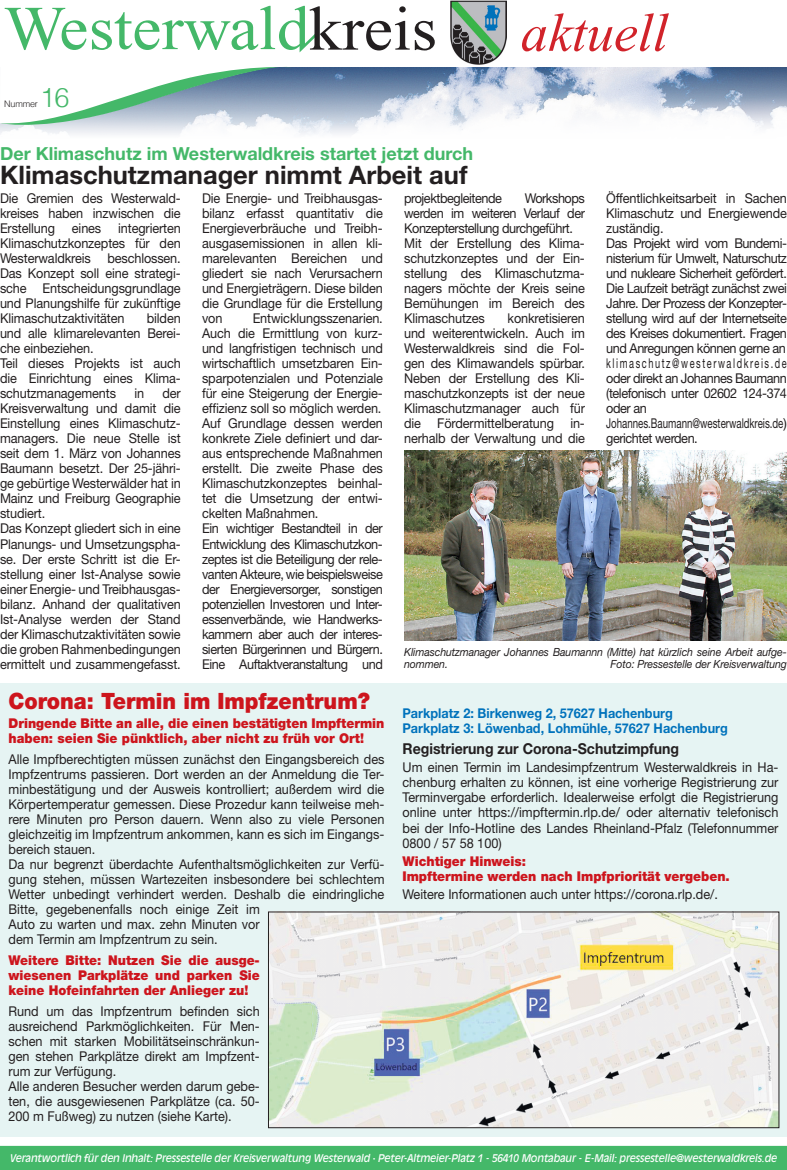
<style>
.page{position:relative;width:787px;height:1170px;background:#fff}
.page>*{position:absolute;margin:0;border:0;box-sizing:border-box;transform-origin:0 0}
.t1{font:300 27px "Helvetica";color:#44b869}
.t2{font:700 25.5px "Helvetica Neue LT";color:#231f20}
.t3{font:900 22.5px "Helvetica Neue LT";color:#cd151d;scale:.94 1}
.t4{font:700 18px "Helvetica Neue LT";color:#44b869}
.t5{font:700 15px "Helvetica Neue LT";color:#231f20;scale:.94 1}
.t6{font:13.5px/15px "Helvetica Neue LT";letter-spacing:-.01em;color:#231f20;text-align:justify;scale:.94 1}
.t7{font:900 13.5px/15px "Helvetica Neue LT";color:#cd151d;scale:.94 1}
.t8{font:13.5px/15px "Helvetica Neue LT";letter-spacing:-.01em;color:#231f20;text-align:justify;scale:.68 1}
.t9{font:700 13.5px "Helvetica Neue LT";color:#0072bc;scale:.94 1}
.t10{font:13.5px/15px "Helvetica Neue LT";letter-spacing:-.01em;color:#231f20;scale:.72 1}
.t11{font:13.5px "Helvetica Neue LT";letter-spacing:-.035em;color:#231f20;scale:.94 1}
.t12{font:italic 11.25px/12px "Helvetica Neue LT";letter-spacing:-.01em;color:#231f20;scale:.94 1}
.t13{font:italic 10.5px "Antique Olive LT";letter-spacing:-.02em;color:#fff;scale:.96 1}
.t14{font:300 9px "Helvetica";letter-spacing:-.02em;color:#231f20}
</style>
<div class="page">
<svg style="left:4px;top:8px;width:783px;height:120px"></svg>
<svg style="left:5px;top:6px;width:430px;height:46px"></svg>
<svg style="left:522px;top:13px;width:147px;height:38px"></svg>
<img style="left:450px;top:0;width:56px;height:64px">
<div style="left:1px;top:1146px;width:785px;height:23px;background:#44b869"></div>
<div style="left:0;top:1145px;width:787px;height:24px;border:2px solid #44b869"></div>
<div style="left:0;top:682px;width:787px;height:454px;background:#e6f4f3"></div>
<img style="left:270px;top:913px;width:507px;height:212px">
<svg style="left:0;top:62px;width:475px;height:73px"></svg>
<img style="left:404px;top:451px;width:382px;height:189px">
<p class="t1" style="left:40px;top:75px;width:31px">16</p>
<p class="t14" style="left:4px;top:97px;width:35px">Nummer</p>
<p class="t4" style="left:0;top:142px;width:474px">Der Klimaschutz im Westerwaldkreis startet jetzt durch</p>
<p class="t2" style="left:0;top:159px;width:469px">Klimaschutzmanager nimmt Arbeit auf</p>
<p class="t6" style="left:0;top:191px;width:194px">Die Gremien des Westerwald&shy;kreises haben inzwischen die Erstellung</p>
<p class="t6" style="left:606px;top:191px;width:194px">Öffentlichkeitsarbeit in Sachen Klimaschutz und Energiewende zuständig.</p>
<p class="t6" style="left:606px;top:236px;width:194px">Das Projekt wird vom Bundemi&shy;nisterium für Umwelt, Naturschutz und nukleare Sicherheit gefördert.<br>Die Laufzeit beträgt zunächst zwei Jahre. Der Prozess der Konzepter&shy;stellung wird auf der Internetseite des Kreises dokumentiert. Fragen und Anregungen können gerne an</p>
<p class="t8" style="left:606px;top:356px;width:267px">klimaschutz@westerwaldkreis.de oder direkt an Johannes Baumann (telefonisch unter 02602 124-374 oder an</p>
<p class="t10" style="left:606px;top:416px;width:252px">Johannes.Baumann@westerwaldkreis.de) gerichtet werden.</p>
<p class="t6" style="left:202px;top:191px;width:194px">Die Energie- und Treibhausgas&shy;bilanz erfasst quantitativ die Energieverbräuche und Treibh&shy;ausgasemissionen in allen kli&shy;marelevanten Bereichen und gliedert sie nach Verursachern und Energieträgern. Diese bilden die Grundlage für die Erstellung von</p>
<p class="t6" style="left:404px;top:191px;width:194px;text-indent:121px">Workshops werden im weiteren Verlauf der Konzepterstellung durchgeführt.</p>
<p class="t6" style="left:404px;top:236px;width:194px">Mit der Erstellung des Klima&shy;schutzkonzeptes und der Ein&shy;stellung des Klimaschutzma&shy;nagers möchte der Kreis seine Bemühungen im Bereich des Klimaschutzes</p>
<p class="t11" style="left:404px;top:190px;width:105px">projektbegleitende</p>
<p class="t6" style="left:0;top:221px;width:194px;text-indent:118px">integrierten Klimaschutzkonzeptes für den Westerwaldkreis beschlossen.<br>Das Konzept soll eine strategi&shy;sche Entscheidungsgrundlage und Planungshilfe für zukünftige Klimaschutzaktivitäten</p>
<p class="t6" style="left:72px;top:221px;width:33px">eines</p>
<p class="t6" style="left:0;top:311px;width:194px;text-indent:147px">bilden und alle klimarelevanten Berei&shy;che einbeziehen.</p>
<p class="t6" style="left:0;top:356px;width:194px">Teil dieses Projekts ist auch die Einrichtung eines Klima&shy;schutzmanagements</p>
<p class="t6" style="left:202px;top:311px;width:194px;text-indent:51px">Entwicklungsszenarien.<br>Auch die Ermittlung von kurz&shy;und langfristigen technisch und wirtschaftlich umsetzbaren Ein&shy;sparpotenzialen und Potenziale für eine Steigerung der Energie&shy;effizienz soll so möglich werden.</p>
<p class="t6" style="left:202px;top:416px;width:194px">Auf Grundlage dessen werden konkrete Ziele definiert und dar&shy;aus entsprechende Maßnahmen erstellt. Die zweite Phase des Klimaschutzkonzeptes beinhal&shy;tet die Umsetzung der entwi&shy;ckelten Maßnahmen.</p>
<p class="t6" style="left:202px;top:521px;width:194px">Ein wichtiger Bestandteil in der Entwicklung des Klimaschutzkon&shy;zeptes ist die Beteiligung der rele&shy;vanten Akteure, wie beispielsweise der Energieversorger, sonstigen potenziellen Investoren und Inter&shy;essenverbände, wie Handwerks&shy;kammern aber auch der interes&shy;sierten Bürgerinnen und Bürgern.<br>Eine Auftaktveranstaltung und</p>
<p class="t6" style="left:404px;top:311px;width:194px;text-indent:103px">konkretisieren und weiterentwickeln. Auch im Westerwaldkreis sind die Fol&shy;gen des Klimawandels spürbar.<br>Neben der Erstellung des Kli&shy;maschutzkonzepts ist der neue Klimaschutzmanager auch für die Fördermittelberatung in&shy;nerhalb der Verwaltung und die</p>
<p class="t6" style="left:0;top:386px;width:194px;text-indent:162px">der Kreisverwaltung und damit die Einstellung eines Klimaschutz&shy;managers. Die neue Stelle ist seit dem 1. März von Johannes Baumann besetzt. Der 25-jähri&shy;ge gebürtige Westerwälder hat in Mainz und Freiburg Geographie studiert.</p>
<p class="t6" style="left:0;top:521px;width:194px">Das Konzept gliedert sich in eine Planungs- und Umsetzungspha&shy;se. Der erste Schritt ist die Er&shy;stellung einer Ist-Analyse sowie einer Energie- und Treibhausgas&shy;bilanz. Anhand der qualitativen Ist-Analyse werden der Stand der Klimaschutzaktivitäten sowie die groben Rahmenbedingungen ermittelt und zusammengefasst.</p>
<p class="t6" style="left:134px;top:386px;width:12px">in</p>
<p class="t12" style="left:404px;top:646px;width:409px">Klimaschutzmanager Johannes Baumannn (Mitte) hat kürzlich seine Arbeit aufge&shy;nommen.</p>
<p class="t12" style="left:610px;top:658px;width:189px">Foto: Pressestelle der Kreisverwaltung</p>
<p class="t3" style="left:9px;top:687px;width:386px">Corona: Termin im Impfzentrum?</p>
<p class="t7" style="left:9px;top:715px;width:401px">Dringende Bitte an alle, die einen bestätigten Impftermin haben: seien Sie pünktlich, aber nicht zu früh vor Ort!</p>
<p class="t6" style="left:9px;top:751px;width:401px">Alle Impfberechtigten müssen zunächst den Eingangsbereich des Impfzentrums passieren. Dort werden an der Anmeldung die Ter&shy;minbestätigung und der Ausweis kontrolliert; außerdem wird die Körpertemperatur gemessen. Diese Prozedur kann teilweise meh&shy;rere Minuten pro Person dauern. Wenn also zu viele Personen gleichzeitig im Impfzentrum ankommen, kann es sich im Eingangs&shy;bereich stauen.</p>
<p class="t6" style="left:9px;top:856px;width:401px;text-align:left">Da nur begrenzt überdachte Aufenthaltsmöglichkeiten zur Verfü&shy;gung stehen, müssen Wartezeiten insbesondere bei schlechtem Wetter unbedingt verhindert werden. Deshalb die eindringliche Bitte, gegebenenfalls noch einige Zeit im<br>Auto zu warten und max. zehn Minuten vor<br>dem Termin am Impfzentrum zu sein.</p>
<p class="t7" style="left:9px;top:952px;width:269px;text-align:justify">Weitere Bitte: Nutzen Sie die ausge&shy;wiesenen Parkplätze und parken Sie keine Hofeinfahrten der Anlieger zu!</p>
<p class="t6" style="left:9px;top:1003px;width:269px">Rund um das Impfzentrum befinden sich ausreichend Parkmöglichkeiten. Für Men&shy;schen mit starken Mobilitätseinschränkun&shy;gen stehen Parkplätze direkt am Impfzent&shy;rum zur Verfügung.</p>
<p class="t6" style="left:9px;top:1078px;width:269px">Alle anderen Besucher werden darum gebe&shy;ten, die ausgewiesenen Parkplätze (ca. 50- 200 m Fußweg) zu nutzen (siehe Karte).</p>
<p class="t9" style="left:402px;top:705px;width:289px">Parkplatz 2: Birkenweg 2, 57627 Hachenburg</p>
<p class="t9" style="left:402px;top:720px;width:348px">Parkplatz 3: Löwenbad, Lohmühle, 57627 Hachenburg</p>
<p class="t5" style="left:402px;top:739px;width:296px">Registrierung zur Corona-Schutzimpfung</p>
<p class="t6" style="left:402px;top:760px;width:401px">Um einen Termin im Landesimpfzentrum Westerwaldkreis in Ha&shy;chenburg erhalten zu können, ist eine vorherige Registrierung zur Terminvergabe erforderlich. Idealerweise erfolgt die Registrierung online unter https://impftermin.rlp.de/ oder alternativ telefonisch bei der Info-Hotline des Landes Rheinland-Pfalz (Telefonnummer 0800 / 57 58 100)</p>
<p class="t7" style="left:402px;top:853px;width:133px">Wichtiger Hinweis:</p>
<p class="t7" style="left:402px;top:868px;width:350px">Impftermine werden nach Impfpriorität vergeben.</p>
<p class="t6" style="left:402px;top:886px;width:337px">Weitere Informationen auch unter https://corona.rlp.de/.</p>
<p class="t13" style="left:10px;top:1151px;width:800px">Verantwortlich für den Inhalt: Pressestelle der Kreisverwaltung Westerwald · Peter-Altmeier-Platz 1 - 56410 Montabaur - E-Mail: pressestelle@westerwaldkreis.de</p>
</div>
